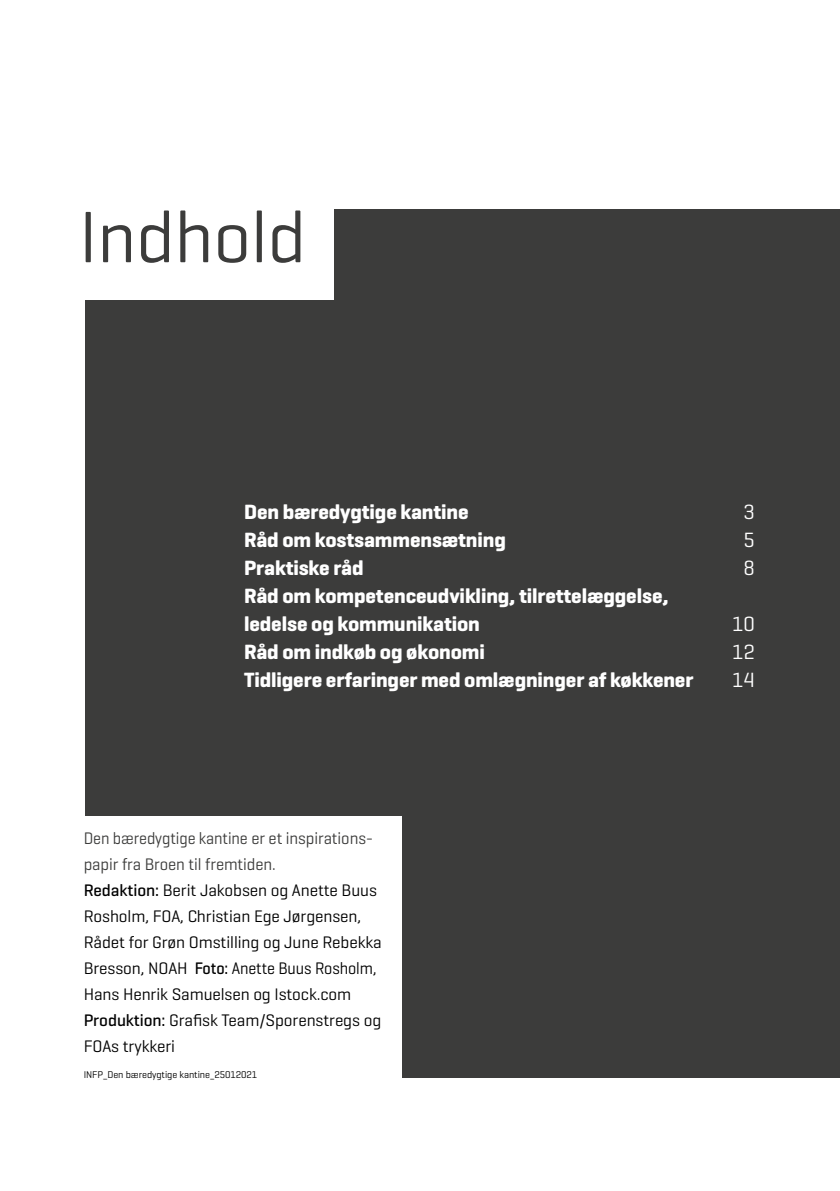
<style>
.page{position:relative;width:840px;height:1191px;background:#fff}
.page>*{position:absolute;margin:0;border:0;box-sizing:border-box;transform-origin:0 0}
.t1{font:74px "Geogrotesque";letter-spacing:-.005em;color:#3c3c3b}
.t2{font:700 21px/28px "Geogrotesque";letter-spacing:-.005em;color:#fff}
.t3{font:21px "Geogrotesque";color:#fff}
.t4{font:17px/26px "Geogrotesque";letter-spacing:-.005em;color:#000}
.t5{font:10px "Geogrotesque";letter-spacing:-.005em;color:#000}
.s1{color:#3c3c3b}
.s2{font-weight:500}
</style>
<div class="page">
<div style="left:85px;top:210px;width:754px;height:868px;background:#3c3c3b"></div>
<div style="left:79px;top:207px;width:254px;height:93px;background:#fff"></div>
<div style="left:84px;top:816px;width:317px;height:375px;background:#fff"></div>
<h1 class="t1" style="left:79px;top:191px;width:229px">Indhold</h1>
<p class="t2" style="left:244px;top:498px;width:226px">Den bæredygtige kantine</p>
<p class="t3" style="left:743px;top:499px;width:13px">3</p>
<p class="t2" style="left:244px;top:526px;width:263px">Råd om kostsammensætning</p>
<p class="t3" style="left:743px;top:527px;width:13px">5</p>
<p class="t2" style="left:244px;top:554px;width:121px">Praktiske råd</p>
<p class="t3" style="left:743px;top:555px;width:13px">8</p>
<p class="t2" style="left:244px;top:582px;width:426px">Råd om kompetenceudvikling, tilrettelæggelse, ledelse og kommunikation</p>
<p class="t3" style="left:731px;top:611px;width:24px">10</p>
<p class="t2" style="left:244px;top:638px;width:242px">Råd om indkøb og økonomi</p>
<p class="t3" style="left:731px;top:639px;width:24px">12</p>
<p class="t2" style="left:244px;top:666px;width:450px">Tidligere erfaringer med omlægninger af køkkener</p>
<p class="t3" style="left:731px;top:667px;width:24px">14</p>
<p class="t4" style="left:84px;top:824px;width:299px"><span class="s1">Den bæredygtige kantine er et inspirations&shy;papir fra Broen til fremtiden.<br></span><span class="s2">Redaktion:</span> Berit Jakobsen og Anette Buus Rosholm, FOA, Christian Ege Jørgensen, Rådet for Grøn Omstilling og June Rebekka Bresson, NOAH <span class="s2">Foto:</span> Anette Buus Rosholm, Hans Henrik Samuelsen og Istock.com <span class="s2">Produktion:</span> Grafisk Team/Sporenstregs og FOAs trykkeri</p>
<p class="t5" style="left:84px;top:1068px;width:175px">INFP_Den bæredygtige kantine_25012021</p>
</div>
